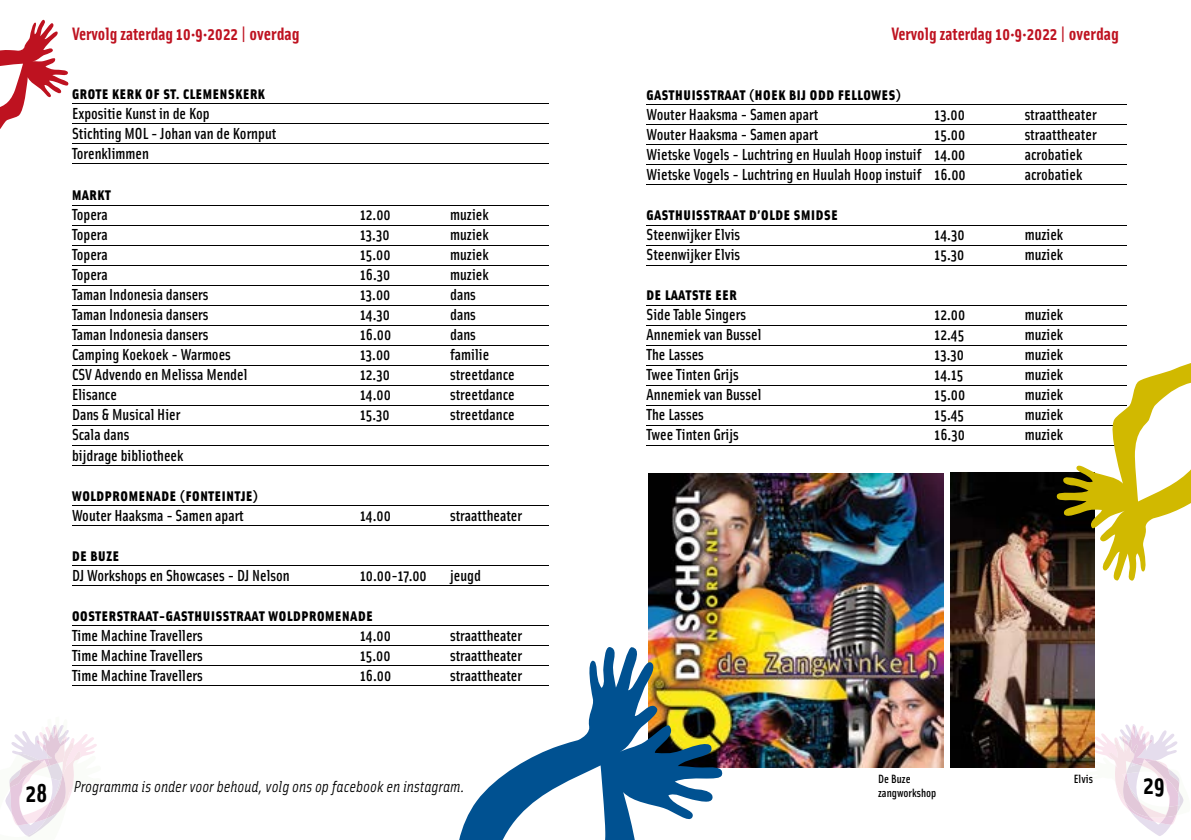
<style>
.page{position:relative;width:1191px;height:840px;background:#fff}
.page>*{position:absolute;margin:0;border:0;box-sizing:border-box;transform-origin:0 0}
.t1{font:700 26px "Solex";color:#000}
.t2{font:700 18px "Solex";color:#be1220}
.t3{font:500 16px/20px "Solex";color:#000}
.t4{font:italic 16px "Solex";color:#000}
.t5{font:900 14px "Solex";letter-spacing:.05em;color:#000}
.t6{font:500 12px/14px "Solex";color:#000}
</style>
<div class="page">
<svg style="left:1084px;top:724px;width:100px;height:111px"></svg>
<svg style="left:5px;top:725px;width:92px;height:112px"></svg>
<hr style="left:72px;top:103px;width:476px;height:1px;background:#000">
<hr style="left:72px;top:123px;width:476px;height:1px;background:#000">
<hr style="left:72px;top:143px;width:476px;height:1px;background:#000">
<hr style="left:72px;top:163px;width:476px;height:1px;background:#000">
<hr style="left:72px;top:205px;width:476px;height:1px;background:#000">
<hr style="left:72px;top:225px;width:476px;height:1px;background:#000">
<hr style="left:72px;top:245px;width:476px;height:1px;background:#000">
<hr style="left:72px;top:265px;width:476px;height:1px;background:#000">
<hr style="left:72px;top:285px;width:476px;height:1px;background:#000">
<hr style="left:72px;top:305px;width:476px;height:1px;background:#000">
<hr style="left:72px;top:325px;width:476px;height:1px;background:#000">
<hr style="left:72px;top:345px;width:476px;height:1px;background:#000">
<hr style="left:72px;top:365px;width:476px;height:1px;background:#000">
<hr style="left:72px;top:385px;width:476px;height:1px;background:#000">
<hr style="left:72px;top:405px;width:476px;height:1px;background:#000">
<hr style="left:72px;top:425px;width:476px;height:1px;background:#000">
<hr style="left:72px;top:445px;width:476px;height:1px;background:#000">
<hr style="left:72px;top:465px;width:476px;height:1px;background:#000">
<hr style="left:72px;top:505px;width:476px;height:1px;background:#000">
<hr style="left:72px;top:525px;width:476px;height:1px;background:#000">
<hr style="left:72px;top:565px;width:476px;height:1px;background:#000">
<hr style="left:72px;top:585px;width:476px;height:1px;background:#000">
<hr style="left:72px;top:625px;width:476px;height:1px;background:#000">
<hr style="left:72px;top:645px;width:476px;height:1px;background:#000">
<hr style="left:72px;top:665px;width:476px;height:1px;background:#000">
<hr style="left:72px;top:685px;width:476px;height:1px;background:#000">
<svg style="left:0;top:19px;width:69px;height:110px"></svg>
<hr style="left:646px;top:104px;width:481px;height:1px;background:#000">
<hr style="left:646px;top:124px;width:481px;height:1px;background:#000">
<hr style="left:646px;top:144px;width:481px;height:1px;background:#000">
<hr style="left:646px;top:164px;width:481px;height:1px;background:#000">
<hr style="left:646px;top:184px;width:481px;height:1px;background:#000">
<hr style="left:646px;top:225px;width:481px;height:1px;background:#000">
<hr style="left:646px;top:245px;width:481px;height:1px;background:#000">
<hr style="left:646px;top:265px;width:481px;height:1px;background:#000">
<hr style="left:646px;top:305px;width:481px;height:1px;background:#000">
<hr style="left:646px;top:325px;width:481px;height:1px;background:#000">
<hr style="left:646px;top:345px;width:481px;height:1px;background:#000">
<hr style="left:646px;top:365px;width:481px;height:1px;background:#000">
<hr style="left:646px;top:385px;width:481px;height:1px;background:#000">
<hr style="left:646px;top:405px;width:481px;height:1px;background:#000">
<hr style="left:646px;top:425px;width:481px;height:1px;background:#000">
<hr style="left:646px;top:445px;width:481px;height:1px;background:#000">
<img style="left:648px;top:473px;width:295px;height:294px">
<svg style="left:459px;top:645px;width:265px;height:194px"></svg>
<img style="left:951px;top:472px;width:144px;height:295px">
<svg style="left:1055px;top:363px;width:136px;height:218px"></svg>
<p class="t2" style="left:72px;top:24px;width:229px">Vervolg zaterdag 10·9·2022 | overdag</p>
<p class="t2" style="left:891px;top:24px;width:229px">Vervolg zaterdag 10·9·2022 | overdag</p>
<p class="t5" style="left:72px;top:86px;width:194px">GROTE KERK OF ST. CLEMENSKERK</p>
<p class="t3" style="left:72px;top:104px;width:206px">Expositie Kunst in de Kop<br>Stichting MOL - Johan van de Kornput<br>Torenklimmen</p>
<p class="t5" style="left:72px;top:187px;width:40px">MARKT</p>
<p class="t3" style="left:72px;top:205px;width:37px">Topera</p>
<p class="t3" style="left:360px;top:205px;width:32px">12.00</p>
<p class="t3" style="left:450px;top:205px;width:40px">muziek</p>
<p class="t3" style="left:72px;top:225px;width:37px">Topera</p>
<p class="t3" style="left:360px;top:225px;width:31px">13.30</p>
<p class="t3" style="left:450px;top:225px;width:40px">muziek</p>
<p class="t3" style="left:72px;top:245px;width:37px">Topera</p>
<p class="t3" style="left:360px;top:245px;width:32px">15.00</p>
<p class="t3" style="left:450px;top:245px;width:40px">muziek</p>
<p class="t3" style="left:72px;top:265px;width:37px">Topera</p>
<p class="t3" style="left:360px;top:265px;width:32px">16.30</p>
<p class="t3" style="left:450px;top:265px;width:40px">muziek</p>
<p class="t3" style="left:72px;top:285px;width:138px">Taman Indonesia dansers</p>
<p class="t3" style="left:360px;top:285px;width:32px">13.00</p>
<p class="t3" style="left:450px;top:285px;width:27px">dans</p>
<p class="t3" style="left:72px;top:305px;width:138px">Taman Indonesia dansers</p>
<p class="t3" style="left:360px;top:305px;width:31px">14.30</p>
<p class="t3" style="left:450px;top:305px;width:27px">dans</p>
<p class="t3" style="left:72px;top:325px;width:138px">Taman Indonesia dansers</p>
<p class="t3" style="left:360px;top:325px;width:33px">16.00</p>
<p class="t3" style="left:450px;top:325px;width:27px">dans</p>
<p class="t3" style="left:72px;top:345px;width:160px">Camping Koekoek - Warmoes</p>
<p class="t3" style="left:360px;top:345px;width:32px">13.00</p>
<p class="t3" style="left:450px;top:345px;width:41px">familie</p>
<p class="t3" style="left:72px;top:365px;width:177px">CSV Advendo en Melissa Mendel</p>
<p class="t3" style="left:360px;top:365px;width:31px">12.30</p>
<p class="t3" style="left:450px;top:365px;width:66px">streetdance</p>
<p class="t3" style="left:72px;top:385px;width:46px">Elisance</p>
<p class="t3" style="left:360px;top:385px;width:32px">14.00</p>
<p class="t3" style="left:450px;top:385px;width:66px">streetdance</p>
<p class="t3" style="left:72px;top:405px;width:110px">Dans &amp; Musical Hier</p>
<p class="t3" style="left:360px;top:405px;width:31px">15.30</p>
<p class="t3" style="left:450px;top:405px;width:66px">streetdance</p>
<p class="t3" style="left:72px;top:425px;width:113px">Scala dans<br>bijdrage bibliotheek</p>
<p class="t5" style="left:72px;top:487px;width:188px">WOLDPROMENADE (FONTEINTJE)</p>
<p class="t3" style="left:72px;top:505px;width:173px">Wouter Haaksma - Samen apart</p>
<p class="t3" style="left:360px;top:505px;width:32px">14.00</p>
<p class="t3" style="left:450px;top:505px;width:73px">straattheater</p>
<p class="t5" style="left:72px;top:547px;width:49px">DE BUZE</p>
<p class="t3" style="left:72px;top:565px;width:219px">DJ Workshops en Showcases - DJ Nelson</p>
<p class="t3" style="left:360px;top:565px;width:68px">10.00-17.00</p>
<p class="t3" style="left:450px;top:565px;width:32px">jeugd</p>
<p class="t5" style="left:72px;top:607px;width:302px">OOSTERSTRAAT-GASTHUISSTRAAT WOLDPROMENADE</p>
<p class="t3" style="left:72px;top:625px;width:132px">Time Machine Travellers</p>
<p class="t3" style="left:360px;top:625px;width:32px">14.00</p>
<p class="t3" style="left:450px;top:625px;width:73px">straattheater</p>
<p class="t3" style="left:72px;top:645px;width:132px">Time Machine Travellers</p>
<p class="t3" style="left:360px;top:645px;width:32px">15.00</p>
<p class="t3" style="left:450px;top:645px;width:73px">straattheater</p>
<p class="t3" style="left:72px;top:665px;width:132px">Time Machine Travellers</p>
<p class="t3" style="left:360px;top:665px;width:33px">16.00</p>
<p class="t3" style="left:450px;top:665px;width:73px">straattheater</p>
<p class="t5" style="left:646px;top:86px;width:256px">GASTHUISSTRAAT (HOEK BIJ ODD FELLOWES)</p>
<p class="t3" style="left:646px;top:105px;width:173px">Wouter Haaksma - Samen apart</p>
<p class="t3" style="left:934px;top:105px;width:32px">13.00</p>
<p class="t3" style="left:1024px;top:105px;width:73px">straattheater</p>
<p class="t3" style="left:646px;top:125px;width:173px">Wouter Haaksma - Samen apart</p>
<p class="t3" style="left:934px;top:125px;width:32px">15.00</p>
<p class="t3" style="left:1024px;top:125px;width:73px">straattheater</p>
<p class="t3" style="left:646px;top:145px;width:320px">Wietske Vogels - Luchtring en Huulah Hoop instuif 14.00</p>
<p class="t3" style="left:1024px;top:145px;width:59px">acrobatiek</p>
<p class="t3" style="left:646px;top:165px;width:321px">Wietske Vogels - Luchtring en Huulah Hoop instuif 16.00</p>
<p class="t3" style="left:1024px;top:165px;width:59px">acrobatiek</p>
<p class="t5" style="left:646px;top:207px;width:193px">GASTHUISSTRAAT D’OLDE SMIDSE</p>
<p class="t3" style="left:646px;top:225px;width:95px">Steenwijker Elvis</p>
<p class="t3" style="left:934px;top:225px;width:31px">14.30</p>
<p class="t3" style="left:1024px;top:225px;width:40px">muziek</p>
<p class="t3" style="left:646px;top:245px;width:95px">Steenwijker Elvis</p>
<p class="t3" style="left:934px;top:245px;width:31px">15.30</p>
<p class="t3" style="left:1024px;top:245px;width:40px">muziek</p>
<p class="t5" style="left:646px;top:287px;width:92px">DE LAATSTE EER</p>
<p class="t3" style="left:646px;top:305px;width:101px">Side Table Singers</p>
<p class="t3" style="left:934px;top:305px;width:32px">12.00</p>
<p class="t3" style="left:1024px;top:305px;width:40px">muziek</p>
<p class="t3" style="left:646px;top:325px;width:116px">Annemiek van Bussel</p>
<p class="t3" style="left:934px;top:325px;width:31px">12.45</p>
<p class="t3" style="left:1024px;top:325px;width:40px">muziek</p>
<p class="t3" style="left:646px;top:345px;width:59px">The Lasses</p>
<p class="t3" style="left:934px;top:345px;width:31px">13.30</p>
<p class="t3" style="left:1024px;top:345px;width:40px">muziek</p>
<p class="t3" style="left:646px;top:365px;width:94px">Twee Tinten Grijs</p>
<p class="t3" style="left:934px;top:365px;width:30px">14.15</p>
<p class="t3" style="left:1024px;top:365px;width:40px">muziek</p>
<p class="t3" style="left:646px;top:385px;width:116px">Annemiek van Bussel</p>
<p class="t3" style="left:934px;top:385px;width:32px">15.00</p>
<p class="t3" style="left:1024px;top:385px;width:40px">muziek</p>
<p class="t3" style="left:646px;top:405px;width:59px">The Lasses</p>
<p class="t3" style="left:934px;top:405px;width:31px">15.45</p>
<p class="t3" style="left:1024px;top:405px;width:40px">muziek</p>
<p class="t3" style="left:646px;top:425px;width:94px">Twee Tinten Grijs</p>
<p class="t3" style="left:934px;top:425px;width:32px">16.30</p>
<p class="t3" style="left:1024px;top:425px;width:40px">muziek</p>
<h1 class="t1" style="left:25px;top:778px;width:24px">28</h1>
<p class="t4" style="left:74px;top:780px;width:392px">Programma is onder voor behoud, volg ons op facebook en instagram.</p>
<p class="t6" style="left:878px;top:772px;width:60px">De Buze zangworkshop</p>
<p class="t6" style="left:1073px;top:772px;width:21px">Elvis</p>
<h1 class="t1" style="left:1143px;top:769px;width:24px">29</h1>
</div>
